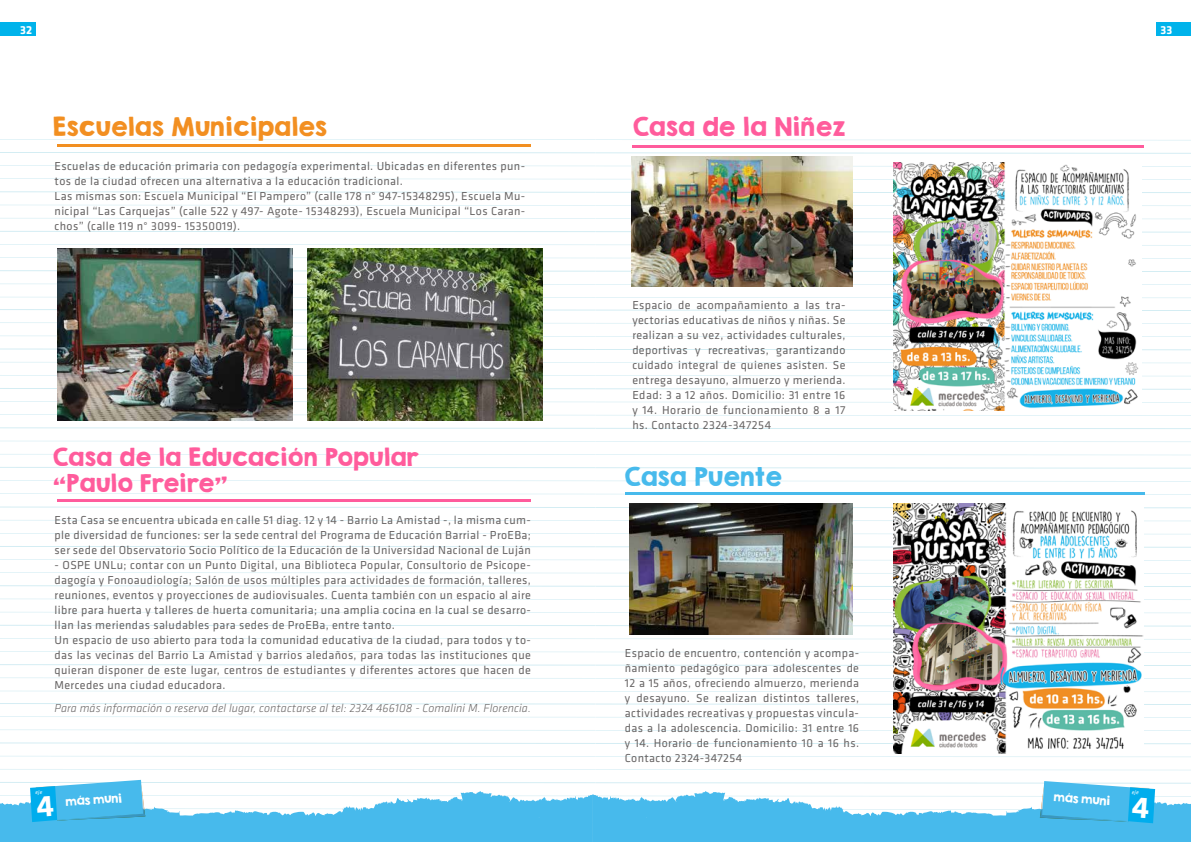
<style>
.page{position:relative;width:1191px;height:842px;background:#fff}
.page>*{position:absolute;margin:0;border:0;box-sizing:border-box;transform-origin:0 0}
.t1{font:23px "KG Second Chances Solid";letter-spacing:.03em;color:#f28f21}
.t2{font:23px "KG Second Chances Solid";letter-spacing:.03em;color:#ff5c9c}
.t3{font:23px "KG Second Chances Solid";letter-spacing:.03em;color:#47baec}
.t4{font:22px/26.4px "KG Second Chances Solid";letter-spacing:.03em;color:#ff5c9c}
.t5{font:12px/15px "Klavika";letter-spacing:.03em;color:#696666;text-align:justify}
.t6{font:italic 300 12px "Klavika";letter-spacing:.01em;color:#696666}
.t7{font:700 12px "Klavika";color:#fff}
.t8{font:11px "KG Second Chances Solid";color:#fff}
</style>
<div class="page">
<div style="left:0;top:23px;width:36px;height:13px;background:#00b3eb"></div>
<div style="left:1156px;top:23px;width:35px;height:13px;background:#00b3eb"></div>
<svg style="left:0;top:716px;width:1191px;height:2px"></svg>
<svg style="left:0;top:729px;width:1191px;height:2px"></svg>
<svg style="left:0;top:742px;width:1191px;height:2px"></svg>
<svg style="left:0;top:756px;width:1191px;height:1px"></svg>
<svg style="left:0;top:769px;width:1191px;height:1px"></svg>
<svg style="left:0;top:703px;width:1191px;height:2px"></svg>
<svg style="left:0;top:520px;width:1191px;height:1px"></svg>
<svg style="left:0;top:533px;width:893px;height:1px"></svg>
<svg style="left:0;top:546px;width:1191px;height:2px"></svg>
<svg style="left:0;top:559px;width:1191px;height:2px"></svg>
<svg style="left:0;top:572px;width:1191px;height:2px"></svg>
<svg style="left:0;top:585px;width:1191px;height:2px"></svg>
<svg style="left:3px;top:599px;width:1188px;height:1px"></svg>
<svg style="left:0;top:612px;width:1191px;height:1px"></svg>
<svg style="left:0;top:625px;width:1191px;height:1px"></svg>
<svg style="left:0;top:638px;width:893px;height:1px"></svg>
<svg style="left:0;top:651px;width:1191px;height:2px"></svg>
<svg style="left:0;top:664px;width:1191px;height:2px"></svg>
<svg style="left:126px;top:678px;width:1065px;height:1px"></svg>
<svg style="left:0;top:691px;width:1191px;height:1px"></svg>
<svg style="left:0;top:507px;width:1191px;height:1px"></svg>
<svg style="left:0;top:322px;width:1191px;height:2px"></svg>
<svg style="left:292px;top:336px;width:899px;height:1px"></svg>
<svg style="left:0;top:349px;width:1191px;height:1px"></svg>
<svg style="left:0;top:362px;width:1191px;height:1px"></svg>
<svg style="left:0;top:375px;width:1171px;height:1px"></svg>
<svg style="left:0;top:388px;width:1191px;height:2px"></svg>
<svg style="left:0;top:401px;width:1191px;height:2px"></svg>
<svg style="left:0;top:414px;width:1191px;height:2px"></svg>
<svg style="left:0;top:427px;width:1191px;height:2px"></svg>
<svg style="left:0;top:441px;width:1191px;height:1px"></svg>
<svg style="left:0;top:454px;width:1191px;height:1px"></svg>
<svg style="left:0;top:467px;width:1191px;height:2px"></svg>
<svg style="left:0;top:480px;width:1191px;height:2px"></svg>
<svg style="left:0;top:493px;width:1191px;height:2px"></svg>
<svg style="left:0;top:309px;width:1191px;height:2px"></svg>
<svg style="left:0;top:139px;width:1075px;height:1px"></svg>
<svg style="left:0;top:152px;width:1191px;height:2px"></svg>
<svg style="left:0;top:165px;width:1191px;height:2px"></svg>
<svg style="left:0;top:178px;width:1191px;height:2px"></svg>
<svg style="left:0;top:191px;width:1191px;height:2px"></svg>
<svg style="left:0;top:205px;width:1191px;height:1px"></svg>
<svg style="left:0;top:218px;width:1191px;height:1px"></svg>
<svg style="left:0;top:231px;width:1191px;height:2px"></svg>
<svg style="left:0;top:244px;width:1191px;height:2px"></svg>
<svg style="left:0;top:257px;width:1191px;height:2px"></svg>
<svg style="left:0;top:270px;width:1191px;height:2px"></svg>
<svg style="left:292px;top:284px;width:899px;height:1px"></svg>
<svg style="left:0;top:297px;width:1191px;height:1px"></svg>
<hr style="left:57px;top:145px;width:474px;height:2px;background:#f28f21">
<img style="left:57px;top:249px;width:235px;height:172px">
<img style="left:307px;top:249px;width:235px;height:172px">
<hr style="left:57px;top:499px;width:474px;height:2px;background:#ff5c9c">
<img style="left:631px;top:156px;width:221px;height:131px">
<img style="left:629px;top:504px;width:223px;height:130px">
<hr style="left:632px;top:145px;width:512px;height:2px;background:#ff5c9c">
<hr style="left:625px;top:493px;width:519px;height:2px;background:#47baec">
<img style="left:893px;top:162px;width:248px;height:249px">
<img style="left:893px;top:504px;width:250px;height:250px">
<svg style="left:0;top:780px;width:1191px;height:62px"></svg>
<p class="t7" style="left:20px;top:23px;width:13px">32</p>
<p class="t7" style="left:1160px;top:23px;width:13px">33</p>
<h1 class="t1" style="left:53px;top:112px;width:275px">Escuelas Municipales</h1>
<p class="t5" style="left:55px;top:158px;width:472px;text-align:left">Escuelas de educación primaria con pedagogía experimental. Ubicadas en diferentes pun&shy;tos de la ciudad ofrecen una alternativa a la educación tradicional.<br>Las mismas son: Escuela Municipal “El Pampero” (calle 178 n° 947-15348295), Escuela Mu&shy;nicipal “Las Carquejas” (calle 522 y 497- Agote- 15348293), Escuela Municipal “Los Caran&shy;chos” (calle 119 n° 3099- 15350019).</p>
<h2 class="t4" style="left:53px;top:444px;width:367px">Casa de la Educación Popular “Paulo Freire”</h2>
<p class="t5" style="left:55px;top:513px;width:478px">Esta Casa se encuentra ubicada en calle 51 diag. 12 y 14 - Barrio La Amistad -, la misma cum&shy;ple diversidad de funciones: ser la sede central del Programa de Educación Barrial - ProEBa; ser sede del Observatorio Socio Político de la Educación de la Universidad Nacional de Luján</p>
<p class="t5" style="left:55px;top:558px;width:478px;text-align:left">- OSPE UNLu; contar con un Punto Digital, una Biblioteca Popular, Consultorio de Psicope&shy;dagogía y Fonoaudiología; Salón de usos múltiples para actividades de formación, talleres, reuniones, eventos y proyecciones de audiovisuales. Cuenta también con un espacio al aire libre para huerta y talleres de huerta comunitaria; una amplia cocina en la cual se desarro&shy;llan las meriendas saludables para sedes de ProEBa, entre tanto.<br>Un espacio de uso abierto para toda la comunidad educativa de la ciudad, para todos y to&shy;das las vecinas del Barrio La Amistad y barrios aledaños, para todas las instituciones que quieran disponer de este lugar, centros de estudiantes y diferentes actores que hacen de Mercedes una ciudad educadora.</p>
<p class="t6" style="left:55px;top:702px;width:478px">Para más información o reserva del lugar, contactarse al tel: 2324 466108 - Comalini M. Florencia.</p>
<p class="t8" style="left:65px;top:794px;width:58px;rotate:-4deg">más muni</p>
<h1 class="t2" style="left:633px;top:112px;width:214px">Casa de la Niñez</h1>
<p class="t5" style="left:632px;top:297px;width:215px">Espacio de acompañamiento a las tra&shy;yectorias educativas de niños y niñas. Se realizan a su vez, actividades culturales, deportivas y recreativas, garantizando cuidado integral de quienes asisten. Se entrega desayuno, almuerzo y merienda.<br>Edad: 3 a 12 años. Domicilio: 31 entre 16 y 14. Horario de funcionamiento 8 a 17 hs. Contacto 2324-347254</p>
<h1 class="t3" style="left:625px;top:462px;width:158px">Casa Puente</h1>
<p class="t5" style="left:625px;top:646px;width:236px">Espacio de encuentro, contención y acompa&shy;ñamiento pedagógico para adolescentes de 12 a 15 años, ofreciendo almuerzo, merienda y desayuno. Se realizan distintos talleres, actividades recreativas y propuestas vincula&shy;das a la adolescencia. Domicilio: 31 entre 16 y 14. Horario de funcionamiento 10 a 16 hs.<br>Contacto 2324-347254</p>
<p class="t8" style="left:1054px;top:790px;width:58px;rotate:4deg">más muni</p>
</div>
